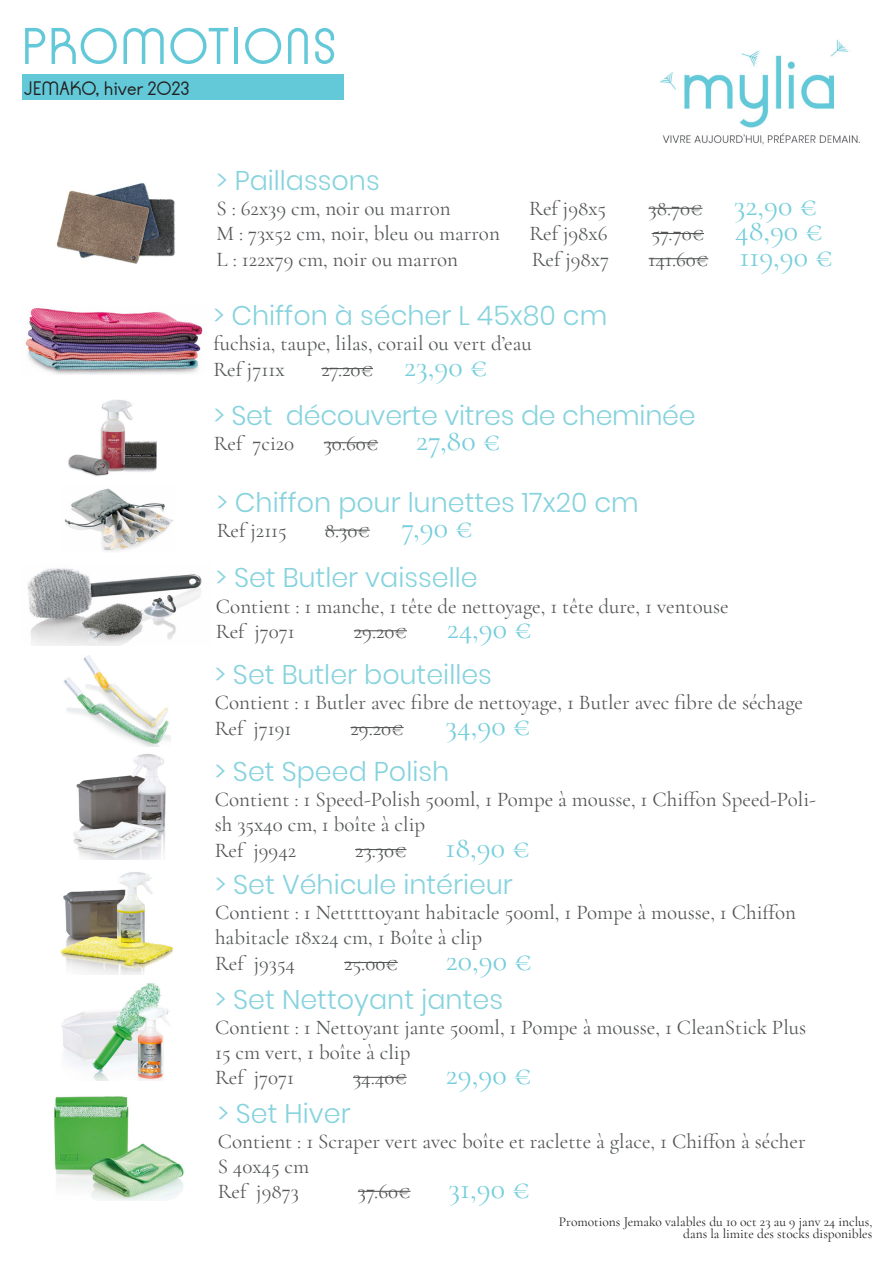
<style>
.page{position:relative;width:893px;height:1263px;background:#fff}
.page>*{position:absolute;margin:0;border:0;box-sizing:border-box;transform-origin:0 0}
.t1{font:55.5px "Kobe";letter-spacing:.02em;color:#63c9d8}
.t2{font:30px "Cormorant Garamond";color:#75cedb}
.t3{font:300 27px "Poppins";color:#86d3de}
.t4{font:21px/25.2px "Cormorant Garamond";color:#545557}
.t5{font:21px "Kobe";color:#231f20}
.t6{font:13.5px/12px "Cormorant Garamond";color:#231f20;text-align:right}
.s1{font-size:30px;color:#75cedb}
</style>
<div class="page">
<img style="left:660px;top:39px;width:200px;height:106px">
<div style="left:23px;top:75px;width:321px;height:25px;background:#63c9d8"></div>
<hr style="left:649px;top:208px;width:53px;height:1px;background:#545557">
<hr style="left:652px;top:233px;width:52px;height:1px;background:#545557">
<hr style="left:649px;top:258px;width:59px;height:1px;background:#545557">
<img style="left:56px;top:183px;width:119px;height:81px">
<hr style="left:321px;top:368px;width:52px;height:1px;background:#545557">
<img style="left:25px;top:308px;width:178px;height:66px">
<img style="left:27px;top:568px;width:175px;height:77px">
<hr style="left:354px;top:630px;width:53px;height:1px;background:#545557">
<img style="left:64px;top:488px;width:110px;height:64px">
<hr style="left:325px;top:530px;width:45px;height:1px;background:#545557">
<img style="left:68px;top:400px;width:89px;height:76px">
<hr style="left:324px;top:442px;width:54px;height:1px;background:#545557">
<img style="left:63px;top:656px;width:107px;height:90px">
<hr style="left:350px;top:727px;width:54px;height:1px;background:#545557">
<img style="left:73px;top:754px;width:93px;height:105px">
<hr style="left:355px;top:849px;width:51px;height:1px;background:#545557">
<img style="left:60px;top:872px;width:113px;height:102px">
<hr style="left:344px;top:962px;width:54px;height:1px;background:#545557">
<img style="left:54px;top:1096px;width:130px;height:105px">
<hr style="left:358px;top:1191px;width:53px;height:1px;background:#545557">
<img style="left:61px;top:983px;width:110px;height:98px">
<hr style="left:353px;top:1077px;width:54px;height:1px;background:#545557">
<h1 class="t1" style="left:21px;top:18px;width:317px">PROMOTIONS</h1>
<p class="t5" style="left:24px;top:78px;width:168px">JEMAKO, hiver 2023</p>
<p class="t3" style="left:217px;top:165px;width:165px">&gt; Paillassons</p>
<p class="t4" style="left:217px;top:196px;width:236px">S : 62x39 cm, noir ou marron</p>
<p class="t4" style="left:529px;top:196px;width:78px">Ref j98x5</p>
<p class="t4" style="left:649px;top:196px;width:170px">38.70€ <span class="s1">32,90 €</span></p>
<p class="t4" style="left:217px;top:221px;width:285px">M : 73x52 cm, noir, bleu ou marron</p>
<p class="t4" style="left:529px;top:221px;width:80px">Ref j98x6</p>
<p class="t4" style="left:652px;top:221px;width:173px">57.70€ <span class="s1">48,90 €</span></p>
<p class="t4" style="left:217px;top:246px;width:243px">L : 122x79 cm, noir ou marron</p>
<p class="t4" style="left:532px;top:246px;width:79px">Ref j98x7</p>
<p class="t4" style="left:649px;top:246px;width:186px">141.60€ <span class="s1">119,90 €</span></p>
<p class="t3" style="left:213px;top:300px;width:395px">&gt; Chiffon à sécher L 45x80 cm</p>
<p class="t4" style="left:213px;top:331px;width:320px">fuchsia, taupe, lilas, corail ou vert d’eau<br>Ref j711x</p>
<p class="t4" style="left:321px;top:356px;width:168px">27.20€ <span class="s1">23,90 €</span></p>
<p class="t3" style="left:214px;top:399px;width:483px">&gt; Set découverte vitres de cheminée</p>
<p class="t4" style="left:214px;top:430px;width:82px">Ref 7ci20</p>
<p class="t4" style="left:324px;top:430px;width:56px">30.60€</p>
<h2 class="t2" style="left:416px;top:422px;width:86px">27,80 €</h2>
<p class="t3" style="left:217px;top:487px;width:423px">&gt; Chiffon pour lunettes 17x20 cm</p>
<p class="t4" style="left:217px;top:518px;width:72px">Ref j2115</p>
<p class="t4" style="left:325px;top:518px;width:149px">8.30€ <span class="s1">7,90 €</span></p>
<p class="t3" style="left:216px;top:562px;width:263px">&gt; Set Butler vaisselle</p>
<p class="t4" style="left:216px;top:593px;width:514px">Contient : 1 manche, 1 tête de nettoyage, 1 tête dure, 1 ventouse<br>Ref j7071</p>
<p class="t4" style="left:354px;top:618px;width:55px">29.20€</p>
<h2 class="t2" style="left:447px;top:610px;width:87px">24,90 €</h2>
<p class="t3" style="left:215px;top:659px;width:279px">&gt; Set Butler bouteilles</p>
<p class="t4" style="left:215px;top:690px;width:590px">Contient : 1 Butler avec fibre de nettoyage, 1 Butler avec fibre de séchage<br>Ref j7191</p>
<p class="t4" style="left:350px;top:715px;width:55px">29.20€</p>
<h2 class="t2" style="left:446px;top:707px;width:86px">34,90 €</h2>
<p class="t3" style="left:215px;top:756px;width:236px">&gt; Set Speed Polish</p>
<p class="t4" style="left:215px;top:787px;width:603px">Contient : 1 Speed-Polish 500ml, 1 Pompe à mousse, 1 Chiffon Speed-Poli&shy;sh 35x40 cm, 1 boîte à clip<br>Ref j9942</p>
<p class="t4" style="left:355px;top:837px;width:53px">23.30€</p>
<h2 class="t2" style="left:446px;top:829px;width:86px">18,90 €</h2>
<p class="t3" style="left:215px;top:869px;width:299px">&gt; Set Véhicule intérieur</p>
<p class="t4" style="left:215px;top:900px;width:582px">Contient : 1 Netttttoyant habitacle 500ml, 1 Pompe à mousse, 1 Chiffon habitacle 18x24 cm, 1 Boîte à clip<br>Ref j9354</p>
<p class="t4" style="left:344px;top:950px;width:55px">25.00€</p>
<h2 class="t2" style="left:446px;top:942px;width:87px">20,90 €</h2>
<p class="t3" style="left:215px;top:984px;width:289px">&gt; Set Nettoyant jantes</p>
<p class="t4" style="left:215px;top:1014px;width:592px">Contient : 1 Nettoyant jante 500ml, 1 Pompe à mousse, 1 CleanStick Plus<br>15 cm vert, 1 boîte à clip<br>Ref j7071</p>
<p class="t4" style="left:353px;top:1065px;width:55px">34.40€</p>
<h2 class="t2" style="left:446px;top:1056px;width:87px">29,90 €</h2>
<p class="t3" style="left:218px;top:1097px;width:134px">&gt; Set Hiver</p>
<p class="t4" style="left:218px;top:1128px;width:589px">Contient : 1 Scraper vert avec boîte et raclette à glace, 1 Chiffon à sécher<br>S 40x45 cm<br>Ref j9873</p>
<p class="t4" style="left:358px;top:1179px;width:54px">37.60€</p>
<h2 class="t2" style="left:448px;top:1170px;width:83px">31,90 €</h2>
<p class="t6" style="left:559px;top:1215px;width:315px">Promotions Jemako valables du 10 oct 23 au 9 janv 24 inclus, dans la limite des stocks disponibles</p>
</div>
